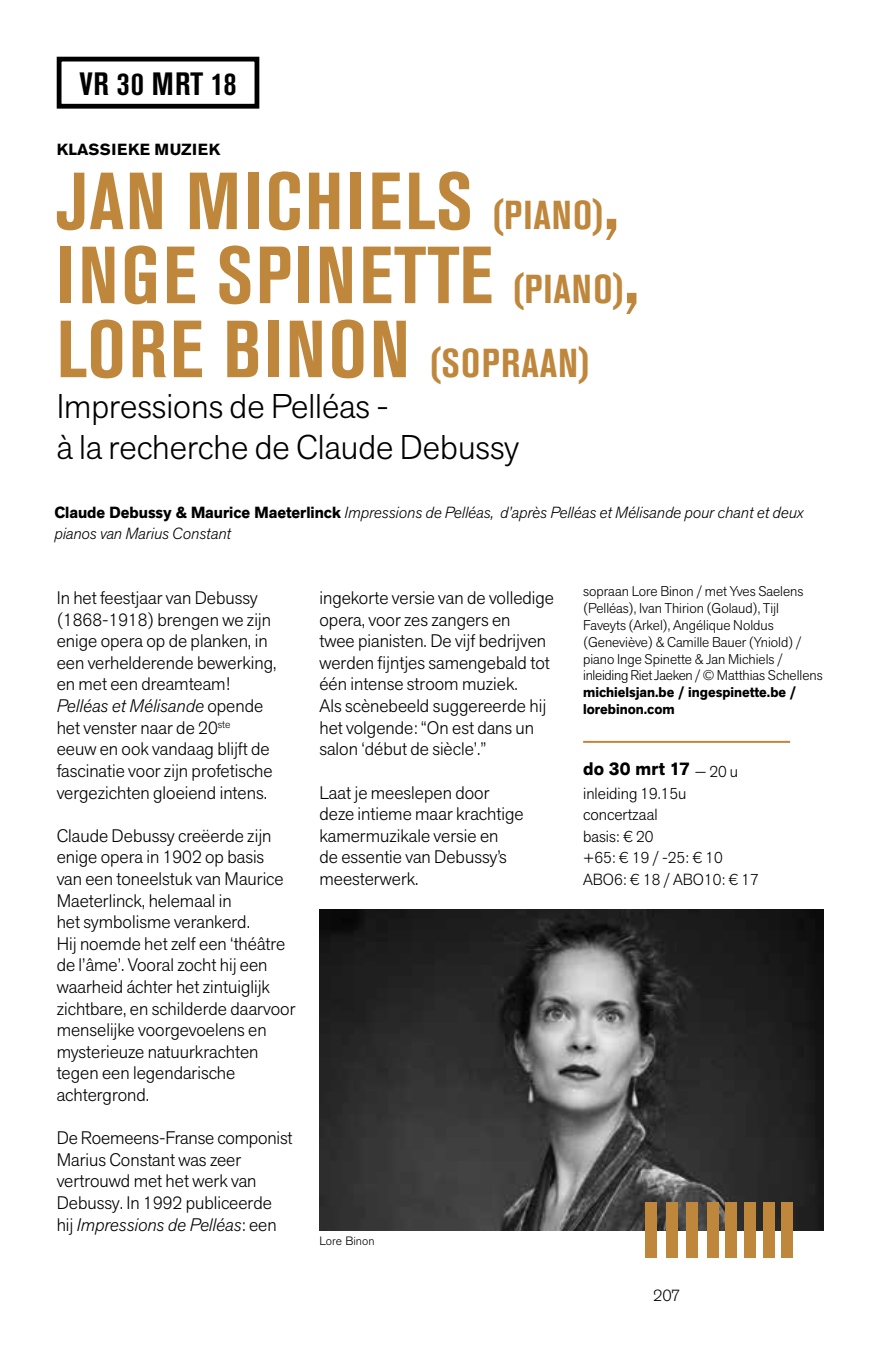
<style>
.page{position:relative;width:879px;height:1361px;background:#fff}
.page>*{position:absolute;margin:0;border:0;box-sizing:border-box;transform-origin:0 0}
.t1{font:700 condensed 80px/74px "Akzidenz Grotesk BE";letter-spacing:.035em;color:#bf873c}
.t2{font:300 34px/40.8px "Akzid Grtsk Next";color:#000}
.t3{font:700 condensed 32px "Akzidenz Grotesk BE";letter-spacing:.02em;color:#000}
.t4{font:300 18px/21.6px "Akzid Grtsk Next";color:#000}
.t5{font:700 18px "Akzid Grtsk Next";letter-spacing:.015em;color:#000}
.t6{font:italic 300 16px/21.6px "Akzid Grtsk Next";color:#000}
.t7{font:300 16px/21.6px "Akzid Grtsk Next";color:#000}
.t8{font:700 16px "Akzidenz Grotesk BE";letter-spacing:.04em;color:#000}
.t9{font:300 16px "Akzidenz Grotesk BE";color:#000}
.t10{font:300 14px/16.8px "Akzid Grtsk Next";color:#000}
.t11{font:700 14px/16.8px "Akzid Grtsk Next";color:#000}
.t12{font:300 12px "Akzidenz Grotesk BE";color:#000}
.s1{font-size:40px}
.s2{font-weight:700;font-style:normal}
.s3{font-style:italic}
</style>
<div class="page">
<div style="left:57px;top:57px;width:202px;height:52px;border:5px solid #000"></div>
<img style="left:319px;top:909px;width:504px;height:321px">
<hr style="left:583px;top:741px;width:207px;height:2px;background:#bf873c">
<div style="left:645px;top:1202px;width:12px;height:56px;background:#bf873c"></div>
<div style="left:666px;top:1202px;width:11px;height:56px;background:#bf873c"></div>
<div style="left:686px;top:1202px;width:12px;height:56px;background:#bf873c"></div>
<div style="left:707px;top:1202px;width:11px;height:56px;background:#bf873c"></div>
<div style="left:725px;top:1202px;width:12px;height:56px;background:#bf873c"></div>
<div style="left:744px;top:1202px;width:11px;height:56px;background:#bf873c"></div>
<div style="left:763px;top:1202px;width:11px;height:56px;background:#bf873c"></div>
<div style="left:782px;top:1202px;width:11px;height:56px;background:#bf873c"></div>
<h3 class="t3" style="left:80px;top:65px;width:158px">VR 30 MRT 18</h3>
<p class="t8" style="left:57px;top:140px;width:165px">KLASSIEKE MUZIEK</p>
<h1 class="t1" style="left:57px;top:165px;width:584px">JAN MICHIELS <span class="s1">(PIANO)</span>,<br>INGE SPINETTE <span class="s1">(PIANO)</span>,<br>LORE BINON <span class="s1">(SOPRAAN)</span></h1>
<h2 class="t2" style="left:57px;top:385px;width:464px">Impressions de Pelléas -<br>à la recherche de Claude Debussy</h2>
<p class="t6" style="left:54px;top:501px;width:750px"><span class="s2">Claude Debussy &amp; Maurice Maeterlinck</span> Impressions de Pelléas, d’après Pelléas et Mélisande pour chant et deux pianos van Marius Constant</p>
<p class="t4" style="left:57px;top:587px;width:221px">In het feestjaar van Debussy (1868-1918) brengen we zijn enige opera op de planken, in een verhelderende bewerking, en met een dreamteam!<br><span class="s3">Pelléas et Mélisande</span> opende het venster naar de 20<sup>ste<br></sup>eeuw en ook vandaag blijft de fascinatie voor zijn profetische vergezichten gloeiend intens.</p>
<p class="t4" style="left:57px;top:824px;width:240px">Claude Debussy creëerde zijn enige opera in 1902 op basis<br>van een toneelstuk van Maurice<br>Maeterlinck, helemaal in<br>het symbolisme verankerd.<br>Hij noemde het zelf een ‘théâtre de l’âme’. Vooral zocht hij een waarheid áchter het zintuiglijk zichtbare, en schilderde daarvoor menselijke voorgevoelens en mysterieuze natuurkrachten tegen een legendarische achtergrond.</p>
<p class="t4" style="left:57px;top:1127px;width:237px">De Roemeens-Franse componist<br>Marius Constant was zeer vertrouwd met het werk van<br>Debussy. In 1992 publiceerde hij <span class="s3">Impressions de Pelléas</span>: een</p>
<p class="t4" style="left:319px;top:587px;width:236px">ingekorte versie van de volledige opera, voor zes zangers en<br>twee pianisten. De vijf bedrijven werden fijntjes samengebald tot één intense stroom muziek.<br>Als scènebeeld suggereerde hij het volgende: “On est dans un salon ‘début de siècle’.”</p>
<p class="t4" style="left:319px;top:781px;width:206px">Laat je meeslepen door deze intieme maar krachtige kamermuzikale versie en<br>de essentie van Debussy’s meesterwerk.</p>
<p class="t12" style="left:319px;top:1234px;width:57px">Lore Binon</p>
<p class="t10" style="left:583px;top:583px;width:241px">sopraan Lore Binon / met Yves Saelens (Pelléas), Ivan Thirion (Golaud), Tijl Faveyts (Arkel), Angélique Noldus (Geneviève) &amp; Camille Bauer (Yniold) / piano Inge Spinette &amp; Jan Michiels / inleiding Riet Jaeken / © Matthias Schellens</p>
<p class="t11" style="left:583px;top:684px;width:215px">michielsjan.be / ingespinette.be / lorebinon.com</p>
<p class="t5" style="left:583px;top:757px;width:156px">do 30 mrt 17 <sub>—</sub> <sub>20</sub> <sub>u</sub></p>
<p class="t7" style="left:583px;top:782px;width:177px">inleiding 19.15u concertzaal<br>basis: € 20<br>+65: € 19 / -25: € 10<br>ABO6: € 18 / ABO10: € 17</p>
<p class="t9" style="left:653px;top:1286px;width:29px">207</p>
</div>
